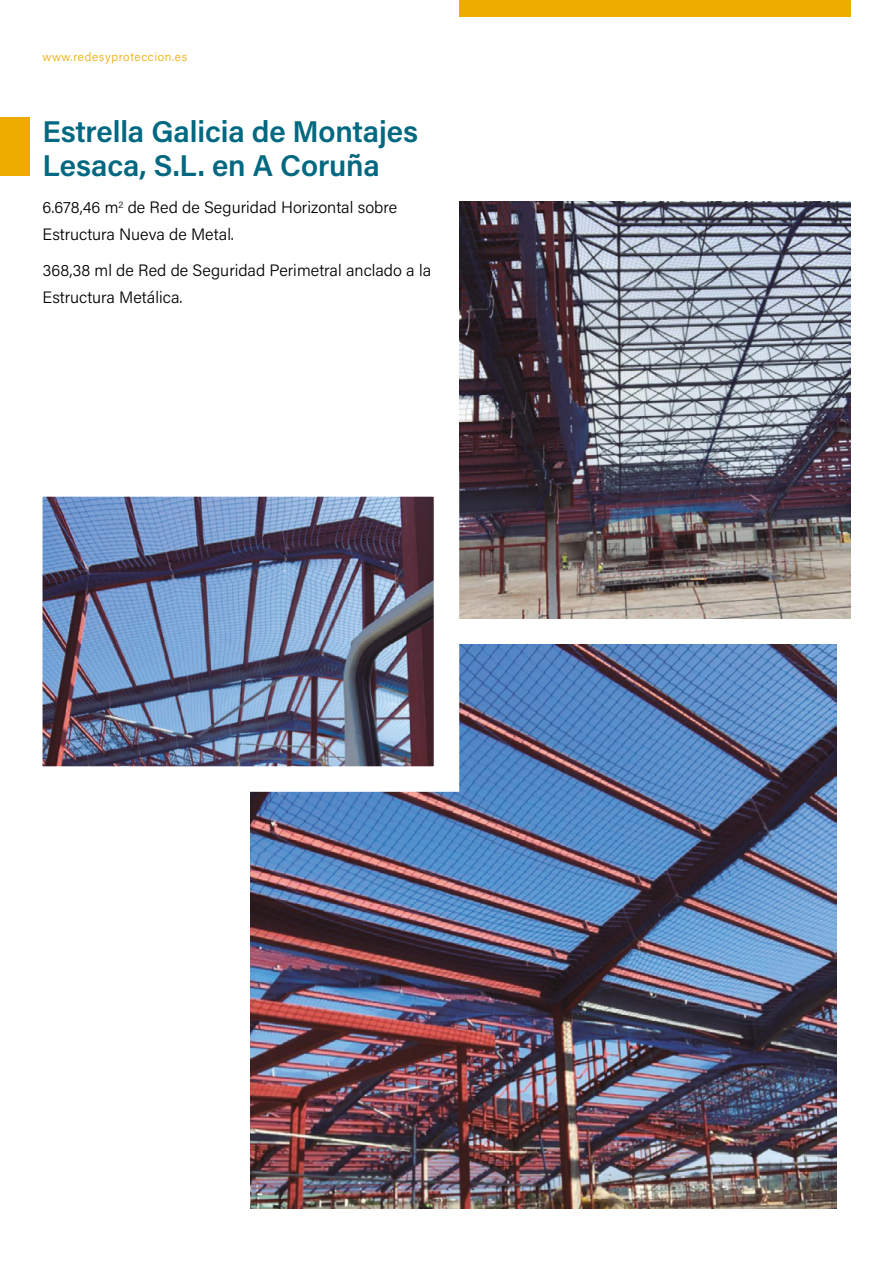
<style>
.page{position:relative;width:893px;height:1263px;background:#fff}
.page>*{position:absolute;margin:0;border:0;box-sizing:border-box;transform-origin:0 0}
.t1{font:30px/34.5px "Acumin Variable Concept";letter-spacing:.04em;color:#006880}
.t2{font:16.5px/27px "Acumin Variable Concept";letter-spacing:.01em;color:#000}
.t3{font:12px "Acumin Variable Concept";letter-spacing:.06em;color:#eeab00}
</style>
<div class="page">
<div style="left:0;top:118px;width:30px;height:58px;background:#eeab00"></div>
<div style="left:459px;top:0;width:391px;height:17px;background:#eeab00"></div>
<img style="left:251px;top:644px;width:585px;height:565px">
<img style="left:459px;top:201px;width:391px;height:418px">
<img style="left:42px;top:458px;width:430px;height:346px">
<p class="t3" style="left:43px;top:48px;width:146px">www.redesyproteccion.es</p>
<h1 class="t1" style="left:43px;top:113px;width:375px">Estrella Galicia de Montajes<br>Lesaca, S.L. en A Coruña</h1>
<p class="t2" style="left:43px;top:193px;width:356px">6.678,46 m<sup>2</sup> de Red de Seguridad Horizontal sobre<br>Estructura Nueva de Metal.</p>
<p class="t2" style="left:43px;top:256px;width:390px">368,38 ml de Red de Seguridad Perimetral anclado a la<br>Estructura Metálica.</p>
</div>
